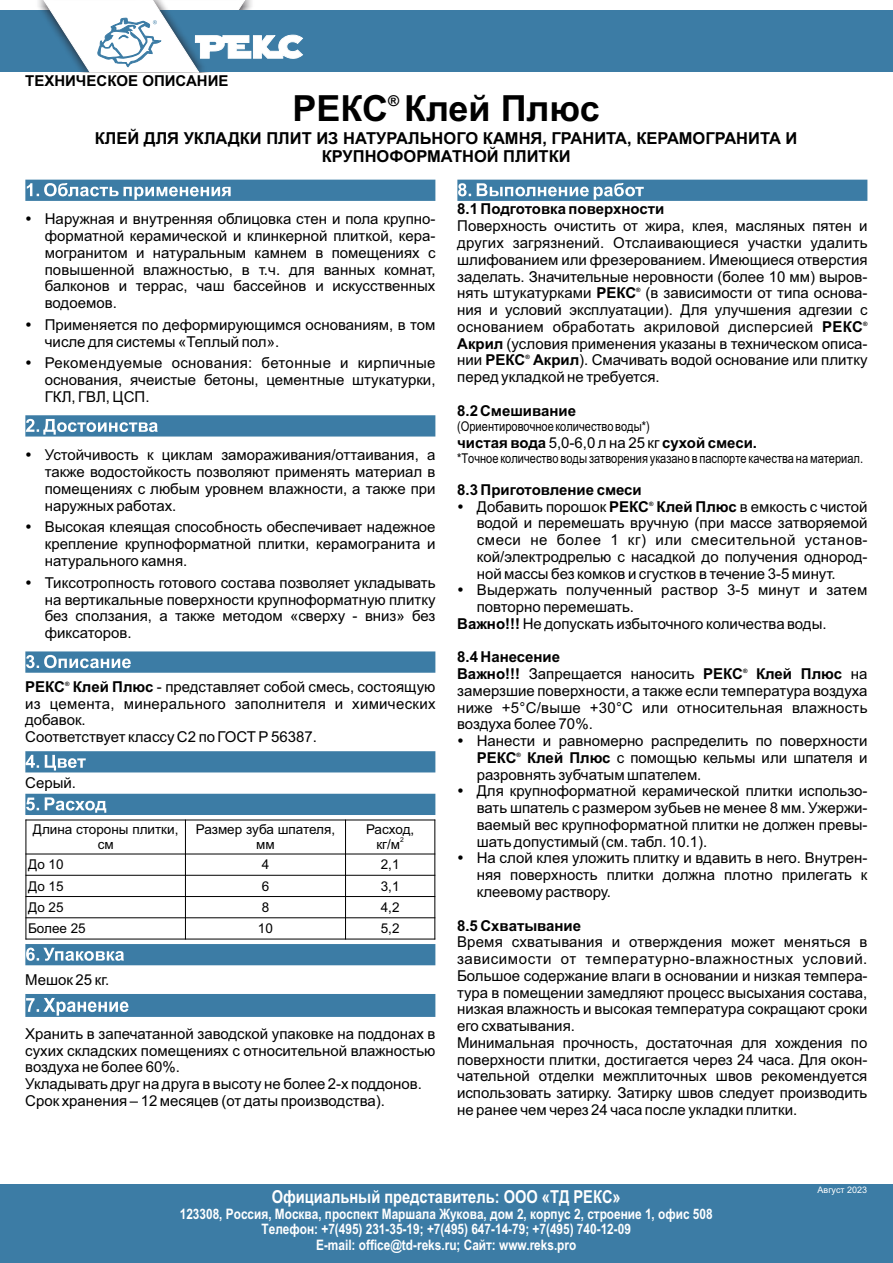
<style>
.page{position:relative;width:893px;height:1263px;background:#fff}
.page>*{position:absolute;margin:0;border:0;box-sizing:border-box;transform-origin:0 0}
.t1{font:700 36px "Arial";color:#000}
.t2{font:700 17.85px "Arial Narrow";color:#fff}
.t3{font:700 16.5px/18.5px "Arial";color:#000;text-align:center}
.t4{font:15px/16.8px "Arial";color:#000}
.t5{font:700 15px/16.8px "Arial";color:#000}
.t6{font:15px "Arial";letter-spacing:.035em;color:#000}
.t7{font:700 14.4px/15.1px "Arial Narrow";color:#fff;text-align:center}
.t8{font:13.5px "Arial Narrow";color:#000}
.t9{font:13.5px/15.1px "Arial";color:#000;text-align:center}
.t10{font:9px "Arial";color:#fff}
.t11{font:6.75px "Arial";color:#000}
.t12{font:700 6px "Arial";color:#000}
.s1{font-weight:700}
.s2{font-weight:400}
</style>
<div class="page">
<svg style="left:25px;top:180px;width:410px;height:21px"></svg>
<svg style="left:25px;top:415px;width:410px;height:21px"></svg>
<svg style="left:25px;top:651px;width:410px;height:22px"></svg>
<svg style="left:25px;top:751px;width:410px;height:21px"></svg>
<svg style="left:25px;top:794px;width:410px;height:21px"></svg>
<svg style="left:25px;top:944px;width:410px;height:21px"></svg>
<svg style="left:25px;top:994px;width:410px;height:23px"></svg>
<hr style="left:25px;top:819px;width:1px;height:120px;background:#000">
<hr style="left:185px;top:819px;width:1px;height:120px;background:#000">
<hr style="left:345px;top:819px;width:1px;height:120px;background:#000">
<hr style="left:434px;top:819px;width:1px;height:120px;background:#000">
<hr style="left:25px;top:939px;width:410px;height:1px;background:#000">
<hr style="left:25px;top:917px;width:410px;height:1px;background:#000">
<hr style="left:25px;top:896px;width:410px;height:1px;background:#000">
<hr style="left:25px;top:875px;width:410px;height:1px;background:#000">
<hr style="left:25px;top:853px;width:410px;height:1px;background:#000">
<hr style="left:25px;top:819px;width:410px;height:1px;background:#000">
<svg style="left:457px;top:180px;width:410px;height:21px"></svg>
<div style="left:0;top:1184px;width:893px;height:79px;background:#3c7ca5"></div>
<div style="left:0;top:10px;width:893px;height:62px;background:#3c7ca5"></div>
<svg style="left:42px;top:0;width:261px;height:73px"></svg>
<p class="t5" style="left:25px;top:73px;width:205px">ТЕХНИЧЕСКОЕ ОПИСАНИЕ</p>
<h1 class="t1" style="left:293px;top:95px;width:309px">РЕКС Клей Плюс</h1>
<p class="t3" style="left:95px;top:130px;width:704px">КЛЕЙ ДЛЯ УКЛАДКИ ПЛИТ ИЗ НАТУРАЛЬНОГО КАМНЯ, ГРАНИТА, КЕРАМОГРАНИТА И<br>КРУПНОФОРМАТНОЙ ПЛИТКИ</p>
<p class="t5" style="left:388px;top:94px;width:13px">®</p>
<p class="t4" style="left:45px;top:212px;width:392px;text-align:justify">Наружная и внутренняя облицовка стен и пола крупно&shy;форматной керамической и клинкерной плиткой, кера&shy;могранитом и натуральным камнем в помещениях с повышенной влажностью, в т.ч. для ванных комнат, балконов и террас, чаш бассейнов и искусственных водоемов.</p>
<p class="t4" style="left:45px;top:318px;width:392px">Применяется по деформирующимся основаниям, в том числе для системы «Теплый пол».</p>
<p class="t4" style="left:45px;top:356px;width:392px;text-align:justify">Рекомендуемые основания: бетонные и кирпичные основания, ячеистые бетоны, цементные штукатурки, ГКЛ, ГВЛ, ЦСП.</p>
<p class="t4" style="left:45px;top:448px;width:392px;text-align:justify">Устойчивость к циклам замораживания/оттаивания, а также водостойкость позволяют применять материал в помещениях с любым уровнем влажности, а также при наружных работах.</p>
<p class="t4" style="left:45px;top:520px;width:392px;text-align:justify">Высокая клеящая способность обеспечивает надежное крепление крупноформатной плитки, керамогранита и натурального камня.</p>
<p class="t4" style="left:45px;top:575px;width:392px;text-align:justify">Тиксотропность готового состава позволяет укладывать на вертикальные поверхности крупноформатную плитку без сползания, а также методом «сверху - вниз» без фиксаторов.</p>
<p class="t4" style="left:25px;top:679px;width:412px"><span class="s1">РЕКС Клей Плюс</span> - представляет собой смесь, состоящую из цемента, минерального заполнителя и химических добавок.<br>Соответствует классу С2 по ГОСТ Р 56387.</p>
<p class="t12" style="left:65px;top:681px;width:6px">®</p>
<p class="t4" style="left:25px;top:776px;width:52px">Серый.</p>
<p class="t9" style="left:33px;top:823px;width:147px">Длина стороны плитки, см</p>
<p class="t9" style="left:196px;top:823px;width:141px">Размер зуба шпателя, мм</p>
<p class="t9" style="left:366px;top:823px;width:50px">Расход,</p>
<p class="t11" style="left:400px;top:837px;width:5px">2</p>
<p class="t9" style="left:376px;top:838px;width:25px">кг/м</p>
<p class="t9" style="left:28px;top:858px;width:37px">До 10</p>
<p class="t9" style="left:262px;top:858px;width:9px">4</p>
<p class="t9" style="left:381px;top:858px;width:20px">2,1</p>
<p class="t9" style="left:28px;top:879px;width:37px">До 15</p>
<p class="t9" style="left:262px;top:879px;width:9px">6</p>
<p class="t9" style="left:381px;top:879px;width:20px">3,1</p>
<p class="t9" style="left:28px;top:901px;width:37px">До 25</p>
<p class="t9" style="left:262px;top:901px;width:9px">8</p>
<p class="t9" style="left:381px;top:901px;width:20px">4,2</p>
<p class="t9" style="left:28px;top:922px;width:59px">Более 25</p>
<p class="t9" style="left:258px;top:922px;width:17px">10</p>
<p class="t9" style="left:381px;top:922px;width:20px">5,2</p>
<p class="t4" style="left:25px;top:973px;width:85px">Мешок 25 кг.</p>
<p class="t4" style="left:25px;top:1027px;width:412px">Хранить в запечатанной заводской упаковке на поддонах в сухих складских помещениях с относительной влажностью воздуха не более 60%.<br>Укладывать друг на друга в высоту не более 2-х поддонов.<br>Срок хранения – 12 месяцев (от даты производства).</p>
<p class="t5" style="left:457px;top:202px;width:209px">8.1 Подготовка поверхности</p>
<p class="t4" style="left:457px;top:219px;width:412px;text-align:justify">Поверхность очистить от жира, клея, масляных пятен и других загрязнений. Отслаивающиеся участки удалить шлифованием или фрезерованием. Имеющиеся отверстия заделать. Значительные неровности (более 10 мм) выров-</p>
<p class="t12" style="left:636px;top:288px;width:6px">®</p>
<p class="t4" style="left:457px;top:286px;width:412px">нять штукатурками <span class="s1">РЕКС</span> (в зависимости от типа основа&shy;ния и условий эксплуатации). Для улучшения адгезии с</p>
<p class="t12" style="left:863px;top:321px;width:6px">®</p>
<p class="t4" style="left:457px;top:319px;width:412px">основанием обработать акриловой дисперсией <span class="s1">РЕКС<br>Акрил</span> (условия применения указаны в техническом описа-</p>
<p class="t12" style="left:525px;top:355px;width:6px">®</p>
<p class="t4" style="left:457px;top:353px;width:412px">нии <span class="s1">РЕКС Акрил</span>). Смачивать водой основание или плитку перед укладкой не требуется.</p>
<p class="t5" style="left:457px;top:403px;width:120px">8.2 Смешивание</p>
<p class="t8" style="left:457px;top:421px;width:194px">(Ориентировочное количество воды*)</p>
<p class="t5" style="left:457px;top:435px;width:301px">чистая вода <span class="s2">5,0-6,0 л на 25 кг</span> сухой смеси.</p>
<p class="t8" style="left:457px;top:453px;width:407px">*Точное количество воды затворения указано в паспорте качества на материал.</p>
<p class="t5" style="left:477px;top:482px;width:174px;text-indent:-20px">8.3 Приготовление смеси<br><span class="s2">Добавить порошок</span> РЕКС</p>
<p class="t4" style="left:656px;top:499px;width:212px"><span class="s1">Клей Плюс</span> в емкость с чистой</p>
<p class="t12" style="left:649px;top:501px;width:6px">®</p>
<p class="t4" style="left:477px;top:516px;width:392px">водой и перемешать вручную (при массе затворяемой</p>
<p class="t6" style="left:477px;top:534px;width:392px">смеси не более 1 кг) или смесительной установ-</p>
<p class="t4" style="left:477px;top:549px;width:392px">кой/электродрелью с насадкой до получения однород-</p>
<p class="t4" style="left:477px;top:566px;width:360px">ной массы без комков и сгустков в течение 3-5 минут.</p>
<p class="t4" style="left:477px;top:583px;width:392px">Выдержать полученный раствор 3-5 минут и затем</p>
<p class="t4" style="left:477px;top:600px;width:159px">повторно перемешать.</p>
<p class="t4" style="left:457px;top:616px;width:371px"><span class="s1">Важно!!!</span> Не допускать избыточного количества воды.</p>
<p class="t5" style="left:457px;top:650px;width:105px">8.4 Нанесение</p>
<p class="t12" style="left:743px;top:669px;width:6px">®</p>
<p class="t4" style="left:457px;top:667px;width:412px;text-align:justify"><span class="s1">Важно!!!</span> Запрещается наносить <span class="s1">РЕКС Клей Плюс</span> на замерзшие поверхности, а также если температура воздуха ниже +5°С/выше +30°С или относительная влажность воздуха более 70%.</p>
<p class="t4" style="left:477px;top:734px;width:392px">Нанести и равномерно распределить по поверхности</p>
<p class="t12" style="left:517px;top:752px;width:6px">®</p>
<p class="t4" style="left:477px;top:751px;width:392px"><span class="s1">РЕКС Клей Плюс</span> с помощью кельмы или шпателя и разровнять зубчатым шпателем.<br>Для крупноформатной керамической плитки использо&shy;вать шпатель с размером зубьев не менее 8 мм. Ужержи&shy;ваемый вес крупноформатной плитки не должен превы&shy;шать допустимый (см. табл. 10.1).<br>На слой клея уложить плитку и вдавить в него. Внутрен&shy;няя поверхность плитки должна плотно прилегать к клеевому раствору.</p>
<p class="t5" style="left:457px;top:918px;width:126px">8.5 Схватывание</p>
<p class="t4" style="left:457px;top:935px;width:412px">Время схватывания и отверждения может меняться в зависимости от температурно-влажностных условий.<br>Большое содержание влаги в основании и низкая темпера&shy;тура в помещении замедляют процесс высыхания состава, низкая влажность и высокая температура сокращают сроки его схватывания.<br>Минимальная прочность, достаточная для хождения по поверхности плитки, достигается через 24 часа. Для окон&shy;чательной отделки межплиточных швов рекомендуется использовать затирку. Затирку швов следует производить не ранее чем через 24 часа после укладки плитки.</p>
<p class="t2" style="left:272px;top:1190px;width:350px">Официальный представитель: ООО «ТД РЕКС»</p>
<p class="t7" style="left:180px;top:1208px;width:534px">123308, Россия, Москва, проспект Маршала Жукова, дом 2, корпус 2, строение 1, офис 508<br>Телефон: +7(495) 231-35-19; +7(495) 647-14-79; +7(495) 740-12-09<br>E-mail: office@td-reks.ru; Сайт: www.reks.pro</p>
<p class="t10" style="left:817px;top:1186px;width:51px">Август 2023</p>
</div>
